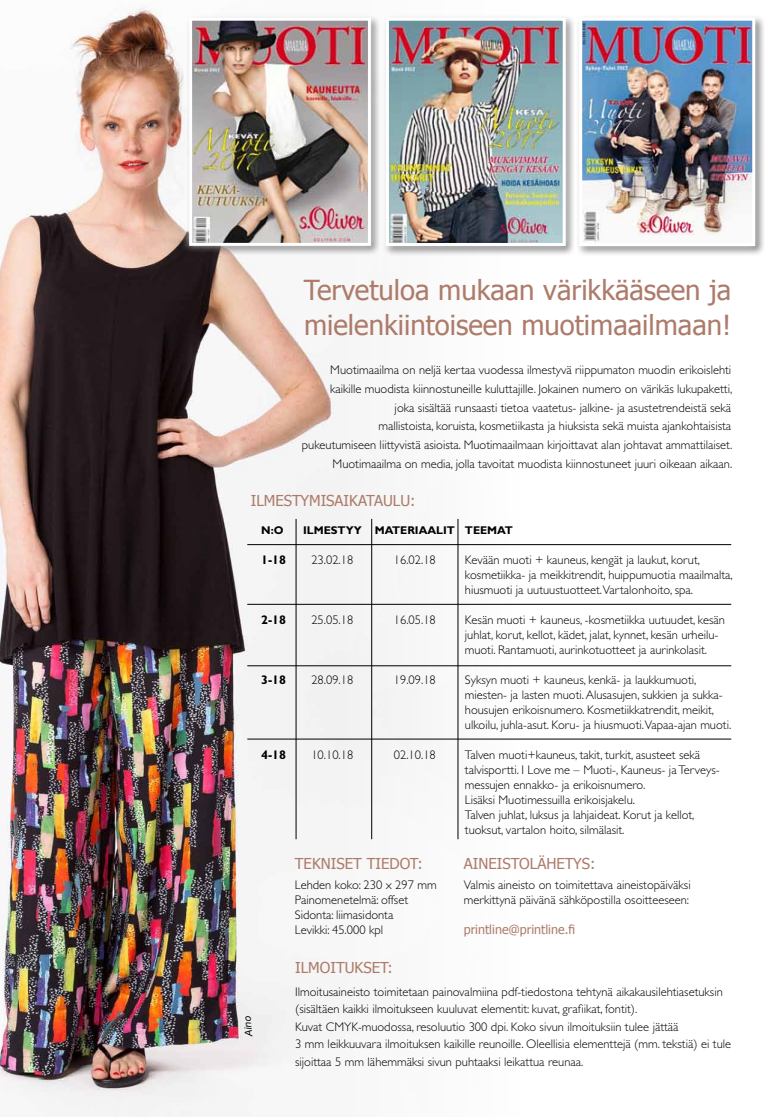
<style>
.page{position:relative;width:780px;height:1117px;background:#fff}
.page>*{position:absolute;margin:0;border:0;box-sizing:border-box;transform-origin:0 0}
.t1{font:27.5px/35px "Tahoma";color:#ad7b6a}
.t2{font:15px "Tahoma";color:#ad7b6a}
.t3{font:300 12.5px/15px "Gill Sans";color:#000}
.t4{font:12.5px "Tahoma";color:#ad7b6a}
.t5{font:700 12.5px "Gill Sans";color:#000}
.t6{font:700 11.25px "Gill Sans";color:#000}
.t7{font:italic 10px "Helvetica Neue";color:#000}
</style>
<div class="page">
<img style="left:0;top:7px;width:520px;height:1109px">
<hr style="left:457px;top:518px;width:1px;height:321px;background:#000">
<hr style="left:371px;top:518px;width:1px;height:321px;background:#000">
<hr style="left:247px;top:544px;width:484px;height:1px;background:#000">
<hr style="left:247px;top:604px;width:484px;height:1px;background:#000">
<hr style="left:247px;top:665px;width:484px;height:1px;background:#000">
<hr style="left:247px;top:738px;width:484px;height:1px;background:#000">
<hr style="left:296px;top:518px;width:1px;height:321px;background:#000">
<div style="left:378px;top:10px;width:195px;height:244px;background:#fff;opacity:.75"></div>
<img style="left:390px;top:22px;width:171px;height:220px">
<div style="left:386px;top:18px;width:179px;height:228px;border:3px solid #fff"></div>
<div style="left:181px;top:10px;width:198px;height:244px;background:#fff;opacity:.75"></div>
<img style="left:193px;top:22px;width:174px;height:220px">
<div style="left:189px;top:18px;width:182px;height:228px;border:3px solid #fff"></div>
<div style="left:571px;top:10px;width:192px;height:244px;background:#fff;opacity:.75"></div>
<img style="left:583px;top:22px;width:168px;height:220px">
<div style="left:579px;top:18px;width:176px;height:228px;border:3px solid #fff"></div>
<h1 class="t1" style="left:304px;top:272px;width:429px">Tervetuloa mukaan värikkääseen ja mielenkiintoiseen muotimaailmaan!</h1>
<p class="t3" style="left:302px;top:360px;width:432px;line-height:18.8px;text-align:right">Muotimaailma on neljä kertaa vuodessa ilmestyvä riippumaton muodin erikoislehti kaikille muodista kiinnostuneille kuluttajille. Jokainen numero on värikäs lukupaketti,<br>joka sisältää runsaasti tietoa vaatetus- jalkine- ja asustetrendeistä sekä<br>mallistoista, koruista, kosmetiikasta ja hiuksista sekä muista ajankohtaisista<br>pukeutumiseen liittyvistä asioista. Muotimaailmaan kirjoittavat alan johtavat ammattilaiset.<br>Muotimaailma on media, jolla tavoitat muodista kiinnostuneet juuri oikeaan aikaan.</p>
<p class="t2" style="left:251px;top:490px;width:166px">ILMESTYMISAIKATAULU:</p>
<p class="t6" style="left:261px;top:523px;width:24px">N:O</p>
<p class="t6" style="left:303px;top:523px;width:139px">ILMESTYY MATE RIAALIT</p>
<p class="t6" style="left:465px;top:523px;width:49px">TEEMAT</p>
<p class="t5" style="left:261px;top:552px;width:26px">1-18</p>
<p class="t3" style="left:311px;top:552px;width:43px">23.02.18</p>
<p class="t3" style="left:394px;top:552px;width:43px">16.02.18</p>
<p class="t3" style="left:465px;top:552px;width:269px">Kevään muoti + kauneus, kengät ja laukut, korut, kosmetiikka- ja meikkitrendit, huippumuotia maailmalta, hiusmuoti ja uutuustuotteet.Vartalonhoito, spa.</p>
<p class="t5" style="left:261px;top:612px;width:26px">2-18</p>
<p class="t3" style="left:311px;top:612px;width:43px">25.05.18</p>
<p class="t3" style="left:394px;top:612px;width:43px">16.05.18</p>
<p class="t3" style="left:465px;top:612px;width:261px">Kesän muoti + kauneus, -kosmetiikka uutuudet, kesän juhlat, korut, kellot, kädet, jalat, kynnet, kesän urheilu&shy;muoti. Rantamuoti, aurinkotuotteet ja aurinkolasit.</p>
<p class="t5" style="left:261px;top:672px;width:26px">3-18</p>
<p class="t3" style="left:311px;top:672px;width:43px">28.09.18</p>
<p class="t3" style="left:394px;top:672px;width:43px">19.09.18</p>
<p class="t3" style="left:465px;top:672px;width:268px">Syksyn muoti + kauneus, kenkä- ja laukkumuoti, miesten- ja lasten muoti. Alusasujen, sukkien ja sukka&shy;housujen erikoisnumero. Kosmetiikkatrendit, meikit, ulkoilu, juhla-asut. Koru- ja hiusmuoti.Vapaa-ajan muoti.</p>
<p class="t5" style="left:261px;top:747px;width:26px">4-18</p>
<p class="t3" style="left:311px;top:747px;width:43px">10.10.18</p>
<p class="t3" style="left:394px;top:747px;width:43px">02.10.18</p>
<p class="t3" style="left:465px;top:747px;width:256px">Talven muoti+kauneus, takit, turkit, asusteet sekä talvisportti. I Love me – Muoti-, Kauneus- ja Terveys&shy;messujen ennakko- ja erikoisnumero.<br>Lisäksi Muotimessuilla erikoisjakelu.<br>Talven juhlat, luksus ja lahjaideat. Korut ja kellot, tuoksut, vartalon hoito, silmälasit.</p>
<p class="t2" style="left:295px;top:853px;width:129px">TEKNISET TIEDOT:</p>
<p class="t3" style="left:295px;top:877px;width:143px">Lehden koko: 230 x 297 mm<br>Painomenetelmä: offset<br>Sidonta: liimasidonta<br>Levikki: 45.000 kpl</p>
<p class="t2" style="left:464px;top:853px;width:18px">Aineistol</p>
<p class="t2" style="left:537px;top:853px;width:29px">ähetys</p>
<p class="t2" style="left:590px;top:853px;width:7px">:</p>
<p class="t3" style="left:464px;top:877px;width:228px">Valmis aineisto on toimitettava aineistopäiväksi merkittynä päivänä sähköpostilla osoitteeseen:</p>
<p class="t4" style="left:464px;top:921px;width:113px">printline@printline.fi</p>
<p class="t7" style="left:243px;top:1037px;width:23px;rotate:-96deg">Aino</p>
<p class="t2" style="left:295px;top:958px;width:99px">ILMOITUKSET:</p>
<p class="t3" style="left:295px;top:982px;width:437px;line-height:17.5px">Ilmoitusaineisto toimitetaan painovalmiina pdf-tiedostona tehtynä aikakausilehtiasetuksin (sisältäen kaikki ilmoitukseen kuuluvat elementit: kuvat, grafiikat, fontit).<br>Kuvat CMYK-muodossa, resoluutio 300 dpi. Koko sivun ilmoituksiin tulee jättää<br>3 mm leikkuuvara ilmoituksen kaikille reunoille. Oleellisia elementtejä (mm. tekstiä) ei tule sijoittaa 5 mm lähemmäksi sivun puhtaaksi leikattua reunaa.</p>
</div>
